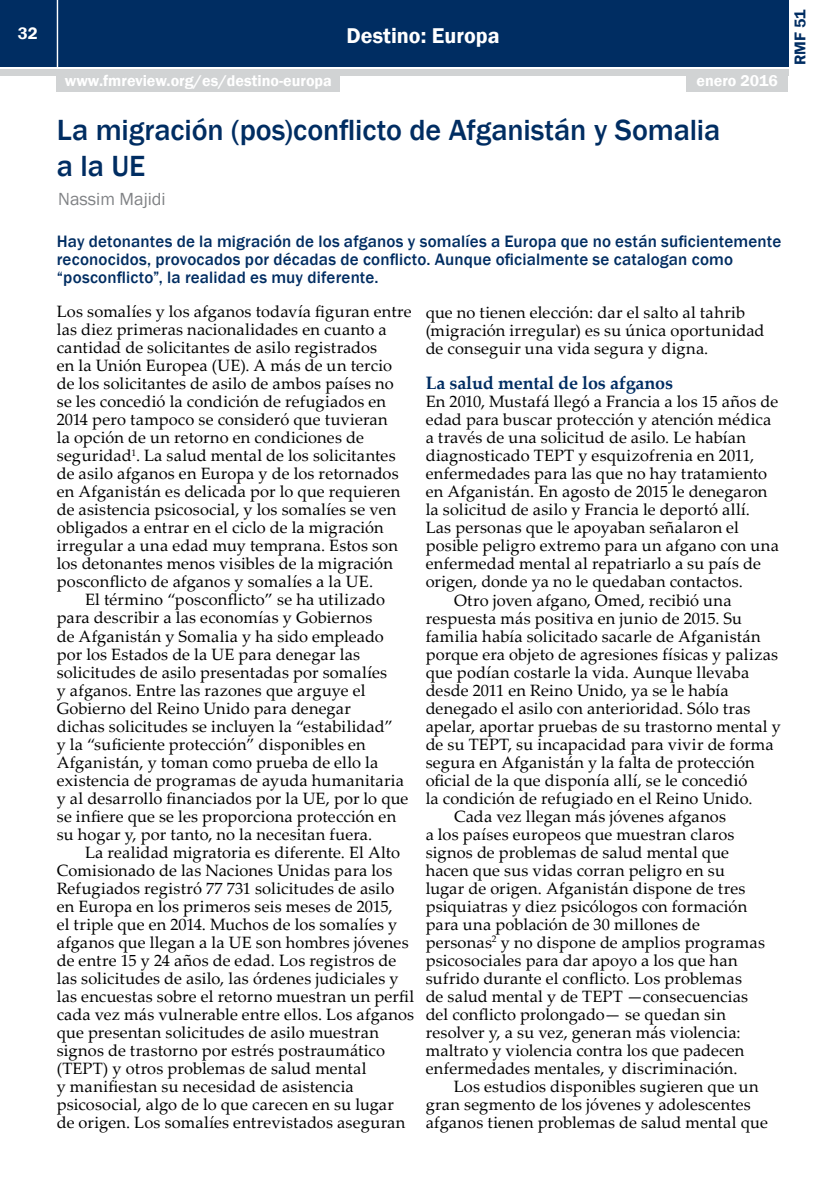
<style>
.page{position:relative;width:840px;height:1191px;background:#fff}
.page>*{position:absolute;margin:0;border:0;box-sizing:border-box;transform-origin:0 0}
.t1{font:500 30px/36px "Franklin Gothic";letter-spacing:-.005em;color:#002d62}
.t2{font:600 22px "Franklin Gothic";color:#fff}
.t3{font:700 18px "Palatino Linotype";letter-spacing:-.01em;color:#002d62}
.t4{font:18px "Franklin Gothic";color:#808285}
.t5{font:500 17px/18px "Franklin Gothic";letter-spacing:.01em;color:#002d62}
.t6{font:600 17px "Franklin Gothic";color:#fff}
.t7{font:16.4px/18px "Palatino Linotype";letter-spacing:.01em;color:#000}
.t8{font:600 16px "Franklin Gothic";color:#fff}
.t9{font:600 16px "Franklin Gothic";color:#002d62}
</style>
<div class="page">
<div style="left:0;top:0;width:787px;height:66px;background:#002d62"></div>
<div style="left:0;top:69px;width:787px;height:6px;background:#d1d3d4"></div>
<hr style="left:57px;top:0;width:1px;height:67px;background:#fff">
<div style="left:685px;top:74px;width:102px;height:18px;background:#d1d3d4"></div>
<div style="left:57px;top:74px;width:283px;height:18px;background:#d1d3d4"></div>
<p class="t6" style="left:18px;top:23px;width:21px">32</p>
<h2 class="t2" style="left:346px;top:22px;width:154px">Destino: Europa</h2>
<p class="t8" style="left:65px;top:71px;width:268px">www.fmreview.org/es/destino-europa</p>
<p class="t8" style="left:696px;top:71px;width:83px">enero 2016</p>
<h1 class="t1" style="left:57px;top:112px;width:664px">La migración (pos)conflicto de Afganistán y Somalia a la UE</h1>
<p class="t4" style="left:58px;top:188px;width:109px">Nassim Majidi</p>
<p class="t5" style="left:57px;top:233px;width:725px">Hay detonantes de la migración de los afganos y somalíes a Europa que no están suficientemente reconocidos, provocados por décadas de conflicto. Aunque oficialmente se catalogan como “posconflicto”, la realidad es muy diferente.</p>
<p class="t7" style="left:57px;top:302px;width:356px">Los somalíes y los afganos todavía figuran entre</p>
<p class="t7" style="left:57px;top:320px;width:331px">las diez primeras nacionalidades en cuanto a</p>
<p class="t7" style="left:57px;top:338px;width:322px">cantidad de solicitantes de asilo registrados</p>
<p class="t7" style="left:57px;top:356px;width:337px">en la Unión Europea (UE). A más de un tercio</p>
<p class="t7" style="left:57px;top:374px;width:338px">de los solicitantes de asilo de ambos países no</p>
<p class="t7" style="left:57px;top:392px;width:331px">se les concedió la condición de refugiados en</p>
<p class="t7" style="left:57px;top:410px;width:332px">2014 pero tampoco se consideró que tuvieran</p>
<p class="t7" style="left:57px;top:428px;width:308px">la opción de un retorno en condiciones de</p>
<p class="t7" style="left:57px;top:446px;width:340px">seguridad<sup>1</sup>. La salud mental de los solicitantes</p>
<p class="t7" style="left:57px;top:464px;width:343px">de asilo afganos en Europa y de los retornados</p>
<p class="t7" style="left:57px;top:482px;width:345px">en Afganistán es delicada por lo que requieren</p>
<p class="t7" style="left:57px;top:500px;width:341px">de asistencia psicosocial, y los somalíes se ven</p>
<p class="t7" style="left:57px;top:518px;width:328px">obligados a entrar en el ciclo de la migración</p>
<p class="t7" style="left:57px;top:536px;width:342px">irregular a una edad muy temprana. Estos son</p>
<p class="t7" style="left:57px;top:554px;width:337px">los detonantes menos visibles de la migración</p>
<p class="t7" style="left:57px;top:572px;width:318px">posconflicto de afganos y somalíes a la UE.</p>
<p class="t7" style="left:85px;top:590px;width:301px">El término “posconflicto” se ha utilizado</p>
<p class="t7" style="left:57px;top:608px;width:317px">para describir a las economías y Gobiernos</p>
<p class="t7" style="left:57px;top:626px;width:328px">de Afganistán y Somalia y ha sido empleado</p>
<p class="t7" style="left:57px;top:644px;width:305px">por los Estados de la UE para denegar las</p>
<p class="t7" style="left:57px;top:662px;width:332px">solicitudes de asilo presentadas por somalíes</p>
<p class="t7" style="left:57px;top:680px;width:310px">y afganos. Entre las razones que arguye el</p>
<p class="t7" style="left:57px;top:698px;width:295px">Gobierno del Reino Unido para denegar</p>
<p class="t7" style="left:57px;top:716px;width:337px">dichas solicitudes se incluyen la “estabilidad”</p>
<p class="t7" style="left:57px;top:734px;width:310px">y la “suficiente protección” disponibles en</p>
<p class="t7" style="left:57px;top:752px;width:323px">Afganistán, y toman como prueba de ello la</p>
<p class="t7" style="left:57px;top:770px;width:348px">existencia de programas de ayuda humanitaria</p>
<p class="t7" style="left:57px;top:788px;width:353px">y al desarrollo financiados por la UE, por lo que</p>
<p class="t7" style="left:57px;top:806px;width:341px">se infiere que se les proporciona protección en</p>
<p class="t7" style="left:57px;top:824px;width:317px">su hogar y, por tanto, no la necesitan fuera.</p>
<p class="t7" style="left:85px;top:842px;width:316px">La realidad migratoria es diferente. El Alto</p>
<p class="t7" style="left:57px;top:860px;width:337px">Comisionado de las Naciones Unidas para los</p>
<p class="t7" style="left:57px;top:878px;width:339px">Refugiados registró 77 731 solicitudes de asilo</p>
<p class="t7" style="left:57px;top:896px;width:337px">en Europa en los primeros seis meses de 2015,</p>
<p class="t7" style="left:57px;top:914px;width:342px">el triple que en 2014. Muchos de los somalíes y</p>
<p class="t7" style="left:57px;top:932px;width:353px">afganos que llegan a la UE son hombres jóvenes</p>
<p class="t7" style="left:57px;top:950px;width:341px">de entre 15 y 24 años de edad. Los registros de</p>
<p class="t7" style="left:57px;top:968px;width:343px">las solicitudes de asilo, las órdenes judiciales y</p>
<p class="t7" style="left:57px;top:986px;width:359px">las encuestas sobre el retorno muestran un perfil</p>
<p class="t7" style="left:57px;top:1004px;width:359px">cada vez más vulnerable entre ellos. Los afganos</p>
<p class="t7" style="left:57px;top:1022px;width:323px">que presentan solicitudes de asilo muestran</p>
<p class="t7" style="left:57px;top:1040px;width:329px">signos de trastorno por estrés postraumático</p>
<p class="t7" style="left:57px;top:1058px;width:311px">(TEPT) y otros problemas de salud mental</p>
<p class="t7" style="left:57px;top:1076px;width:298px">y manifiestan su necesidad de asistencia</p>
<p class="t7" style="left:57px;top:1094px;width:338px">psicosocial, algo de lo que carecen en su lugar</p>
<p class="t7" style="left:57px;top:1112px;width:350px">de origen. Los somalíes entrevistados aseguran</p>
<p class="t7" style="left:425px;top:302px;width:340px">que no tienen elección: dar el salto al tahrib (migración irregular) es su única oportunidad de conseguir una vida segura y digna.</p>
<p class="t3" style="left:425px;top:370px;width:249px">La salud mental de los afganos</p>
<p class="t7" style="left:425px;top:392px;width:354px">En 2010, Mustafá llegó a Francia a los 15 años de</p>
<p class="t7" style="left:425px;top:410px;width:347px">edad para buscar protección y atención médica</p>
<p class="t7" style="left:425px;top:428px;width:321px">a través de una solicitud de asilo. Le habían</p>
<p class="t7" style="left:425px;top:446px;width:330px">diagnosticado TEPT y esquizofrenia en 2011,</p>
<p class="t7" style="left:425px;top:464px;width:343px">enfermedades para las que no hay tratamiento</p>
<p class="t7" style="left:425px;top:482px;width:343px">en Afganistán. En agosto de 2015 le denegaron</p>
<p class="t7" style="left:425px;top:500px;width:326px">la solicitud de asilo y Francia le deportó allí.</p>
<p class="t7" style="left:425px;top:518px;width:315px">Las personas que le apoyaban señalaron el</p>
<p class="t7" style="left:425px;top:536px;width:354px">posible peligro extremo para un afgano con una</p>
<p class="t7" style="left:425px;top:554px;width:336px">enfermedad mental al repatriarlo a su país de</p>
<p class="t7" style="left:425px;top:572px;width:318px">origen, donde ya no le quedaban contactos.</p>
<p class="t7" style="left:454px;top:590px;width:279px">Otro joven afgano, Omed, recibió una</p>
<p class="t7" style="left:425px;top:608px;width:318px">respuesta más positiva en junio de 2015. Su</p>
<p class="t7" style="left:425px;top:626px;width:336px">familia había solicitado sacarle de Afganistán</p>
<p class="t7" style="left:425px;top:644px;width:354px">porque era objeto de agresiones físicas y palizas</p>
<p class="t7" style="left:425px;top:662px;width:325px">que podían costarle la vida. Aunque llevaba</p>
<p class="t7" style="left:425px;top:680px;width:304px">desde 2011 en Reino Unido, ya se le había</p>
<p class="t7" style="left:425px;top:698px;width:326px">denegado el asilo con anterioridad. Sólo tras</p>
<p class="t7" style="left:425px;top:716px;width:356px">apelar, aportar pruebas de su trastorno mental y</p>
<p class="t7" style="left:425px;top:734px;width:349px">de su TEPT, su incapacidad para vivir de forma</p>
<p class="t7" style="left:425px;top:752px;width:330px">segura en Afganistán y la falta de protección</p>
<p class="t7" style="left:425px;top:770px;width:323px">oficial de la que disponía allí, se le concedió</p>
<p class="t7" style="left:425px;top:788px;width:328px">la condición de refugiado en el Reino Unido.</p>
<p class="t7" style="left:454px;top:806px;width:273px">Cada vez llegan más jóvenes afganos</p>
<p class="t7" style="left:425px;top:824px;width:310px">a los países europeos que muestran claros</p>
<p class="t7" style="left:425px;top:842px;width:305px">signos de problemas de salud mental que</p>
<p class="t7" style="left:425px;top:860px;width:300px">hacen que sus vidas corran peligro en su</p>
<p class="t7" style="left:425px;top:878px;width:321px">lugar de origen. Afganistán dispone de tres</p>
<p class="t7" style="left:425px;top:896px;width:323px">psiquiatras y diez psicólogos con formación</p>
<p class="t7" style="left:425px;top:914px;width:275px">para una población de 30 millones de</p>
<p class="t7" style="left:425px;top:932px;width:340px">personas<sup>2</sup> y no dispone de amplios programas</p>
<p class="t7" style="left:425px;top:950px;width:313px">psicosociales para dar apoyo a los que han</p>
<p class="t7" style="left:425px;top:968px;width:317px">sufrido durante el conflicto. Los problemas</p>
<p class="t7" style="left:425px;top:986px;width:324px">de salud mental y de TEPT —consecuencias</p>
<p class="t7" style="left:425px;top:1004px;width:302px">del conflicto prolongado— se quedan sin</p>
<p class="t7" style="left:425px;top:1022px;width:316px">resolver y, a su vez, generan más violencia:</p>
<p class="t7" style="left:425px;top:1040px;width:320px">maltrato y violencia contra los que padecen</p>
<p class="t7" style="left:425px;top:1058px;width:313px">enfermedades mentales, y discriminación.</p>
<p class="t7" style="left:453px;top:1076px;width:306px">Los estudios disponibles sugieren que un</p>
<p class="t7" style="left:425px;top:1094px;width:326px">gran segmento de los jóvenes y adolescentes</p>
<p class="t7" style="left:425px;top:1112px;width:343px">afganos tienen problemas de salud mental que</p>
<p class="t9" style="left:789px;top:65px;width:57px;rotate:-90deg">RMF 51</p>
</div>
